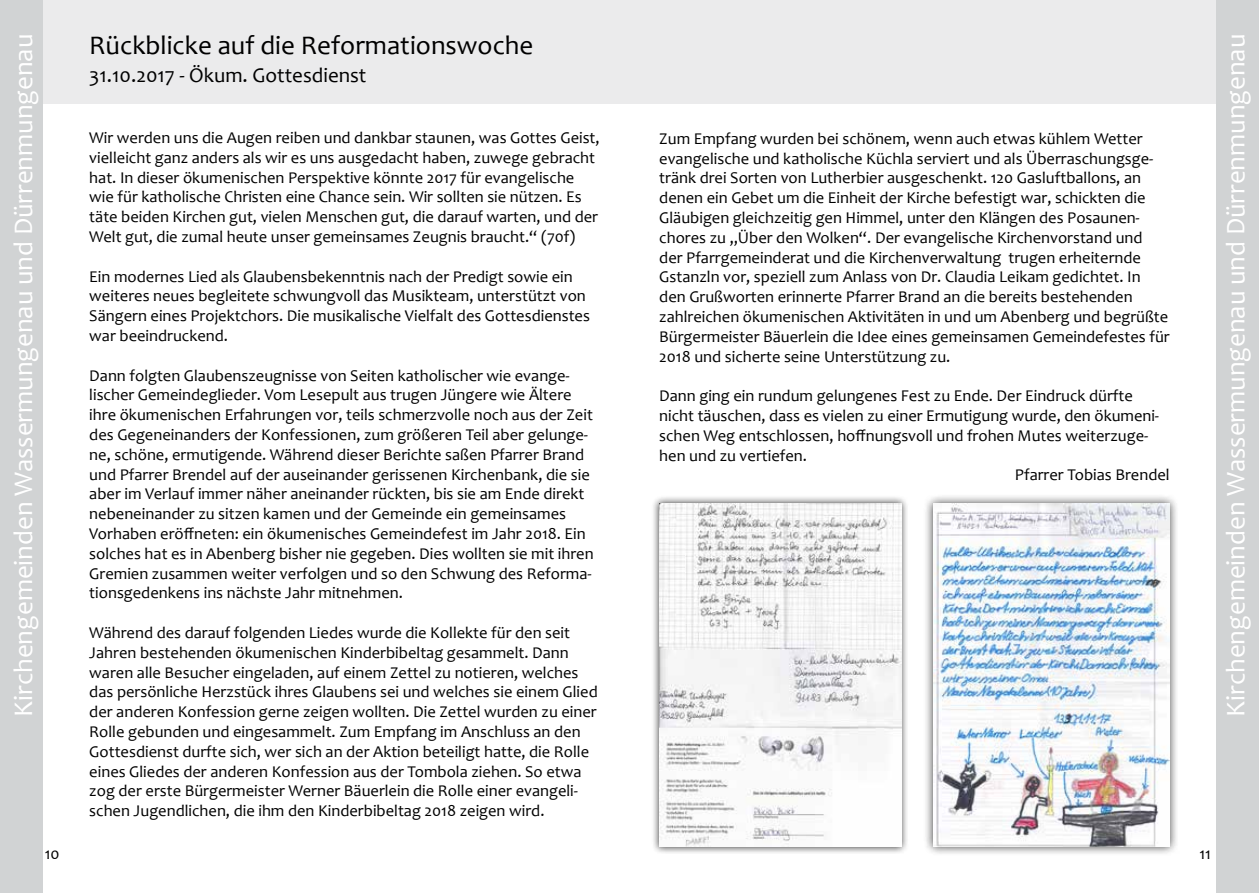
<style>
.page{position:relative;width:1259px;height:893px;background:#fff}
.page>*{position:absolute;margin:0;border:0;box-sizing:border-box;transform-origin:0 0}
.t1{font:27px "Candara";color:#fff}
.t2{font:27px "Candara";color:#000}
.t3{font:21px "Candara";color:#000}
.t4{font:16.5px/19.8px "Candara";color:#000}
</style>
<div class="page">
<div style="left:0;top:0;width:629px;height:104px;background:#ebebec"></div>
<div style="left:0;top:0;width:43px;height:893px;background:#d1d3d4"></div>
<div style="left:629px;top:0;width:630px;height:104px;background:#ebebec"></div>
<div style="left:1216px;top:0;width:43px;height:893px;background:#d1d3d4"></div>
<div style="left:651px;top:496px;width:257px;height:358px;background:#000;opacity:.75"></div>
<img style="left:659px;top:503px;width:242px;height:344px">
<div style="left:923px;top:494px;width:256px;height:362px;background:#000;opacity:.75"></div>
<img style="left:933px;top:504px;width:236px;height:342px">
<h1 class="t2" style="left:89px;top:28px;width:445px">Rückblicke auf die Reformationswoche</h1>
<p class="t3" style="left:89px;top:62px;width:279px">31.10.2017 - Ökum. Gottesdienst</p>
<h1 class="t1" style="left:7px;top:717px;width:684px;rotate:-90deg">Kirchengemeinden Wassermungenau und Dürrenmungenau</h1>
<h1 class="t1" style="left:1218px;top:717px;width:684px;rotate:-90deg">Kirchengemeinden Wassermungenau und Dürrenmungenau</h1>
<p class="t4" style="left:89px;top:127px;width:512px">Wir werden uns die Augen reiben und dankbar staunen, was Gottes Geist, vielleicht ganz anders als wir es uns ausgedacht haben, zuwege gebracht hat. In dieser ökumenischen Perspektive könnte 2017 für evangelische wie für katholische Christen eine Chance sein. Wir sollten sie nützen. Es täte beiden Kirchen gut, vielen Menschen gut, die darauf warten, und der Welt gut, die zumal heute unser gemeinsames Zeugnis braucht.“ (70f)</p>
<p class="t4" style="left:89px;top:266px;width:502px">Ein modernes Lied als Glaubensbekenntnis nach der Predigt sowie ein weiteres neues begleitete schwungvoll das Musikteam, unterstützt von Sängern eines Projektchors. Die musikalische Vielfalt des Gottesdienstes war beeindruckend.</p>
<p class="t4" style="left:89px;top:365px;width:506px">Dann folgten Glaubenszeugnisse von Seiten katholischer wie evange&shy;lischer Gemeindeglieder. Vom Lesepult aus trugen Jüngere wie Ältere ihre ökumenischen Erfahrungen vor, teils schmerzvolle noch aus der Zeit des Gegeneinanders der Konfessionen, zum größeren Teil aber gelunge&shy;ne, schöne, ermutigende. Während dieser Berichte saßen Pfarrer Brand und Pfarrer Brendel auf der auseinander gerissenen Kirchenbank, die sie aber im Verlauf immer näher aneinander rückten, bis sie am Ende direkt nebeneinander zu sitzen kamen und der Gemeinde ein gemeinsames Vorhaben eröffneten: ein ökumenisches Gemeindefest im Jahr 2018. Ein solches hat es in Abenberg bisher nie gegeben. Dies wollten sie mit ihren Gremien zusammen weiter verfolgen und so den Schwung des Reforma&shy;tionsgedenkens ins nächste Jahr mitnehmen.</p>
<p class="t4" style="left:89px;top:622px;width:510px">Während des darauf folgenden Liedes wurde die Kollekte für den seit Jahren bestehenden ökumenischen Kinderbibeltag gesammelt. Dann waren alle Besucher eingeladen, auf einem Zettel zu notieren, welches das persönliche Herzstück ihres Glaubens sei und welches sie einem Glied der anderen Konfession gerne zeigen wollten. Die Zettel wurden zu einer Rolle gebunden und eingesammelt. Zum Empfang im Anschluss an den Gottesdienst durfte sich, wer sich an der Aktion beteiligt hatte, die Rolle eines Gliedes der anderen Konfession aus der Tombola ziehen. So etwa zog der erste Bürgermeister Werner Bäuerlein die Rolle einer evangeli&shy;schen Jugendlichen, die ihm den Kinderbibeltag 2018 zeigen wird.</p>
<p class="t4" style="left:659px;top:128px;width:512px">Zum Empfang wurden bei schönem, wenn auch etwas kühlem Wetter evangelische und katholische Küchla serviert und als Überraschungsge&shy;tränk drei Sorten von Lutherbier ausgeschenkt. 120 Gasluftballons, an denen ein Gebet um die Einheit der Kirche befestigt war, schickten die Gläubigen gleichzeitig gen Himmel, unter den Klängen des Posaunen&shy;chores zu „Über den Wolken“. Der evangelische Kirchenvorstand und der Pfarrgemeinderat und die Kirchenverwaltung trugen erheiternde Gstanzln vor, speziell zum Anlass von Dr. Claudia Leikam gedichtet. In den Grußworten erinnerte Pfarrer Brand an die bereits bestehenden zahlreichen ökumenischen Aktivitäten in und um Abenberg und begrüßte Bürgermeister Bäuerlein die Idee eines gemeinsamen Gemeindefestes für 2018 und sicherte seine Unterstützung zu.</p>
<p class="t4" style="left:659px;top:386px;width:475px">Dann ging ein rundum gelungenes Fest zu Ende. Der Eindruck dürfte</p>
<p class="t4" style="left:659px;top:406px;width:501px">nicht täuschen, dass es vielen zu einer Ermutigung wurde, den ökumeni-</p>
<p class="t4" style="left:659px;top:425px;width:490px">schen Weg entschlossen, hoffnungsvoll und frohen Mutes weiterzuge-</p>
<p class="t4" style="left:659px;top:445px;width:149px">hen und zu vertiefen.</p>
<p class="t4" style="left:1015px;top:465px;width:156px">Pfarrer Tobias Brendel</p>
<p class="t4" style="left:45px;top:844px;width:16px">10</p>
<p class="t4" style="left:1199px;top:844px;width:13px">11</p>
</div>
